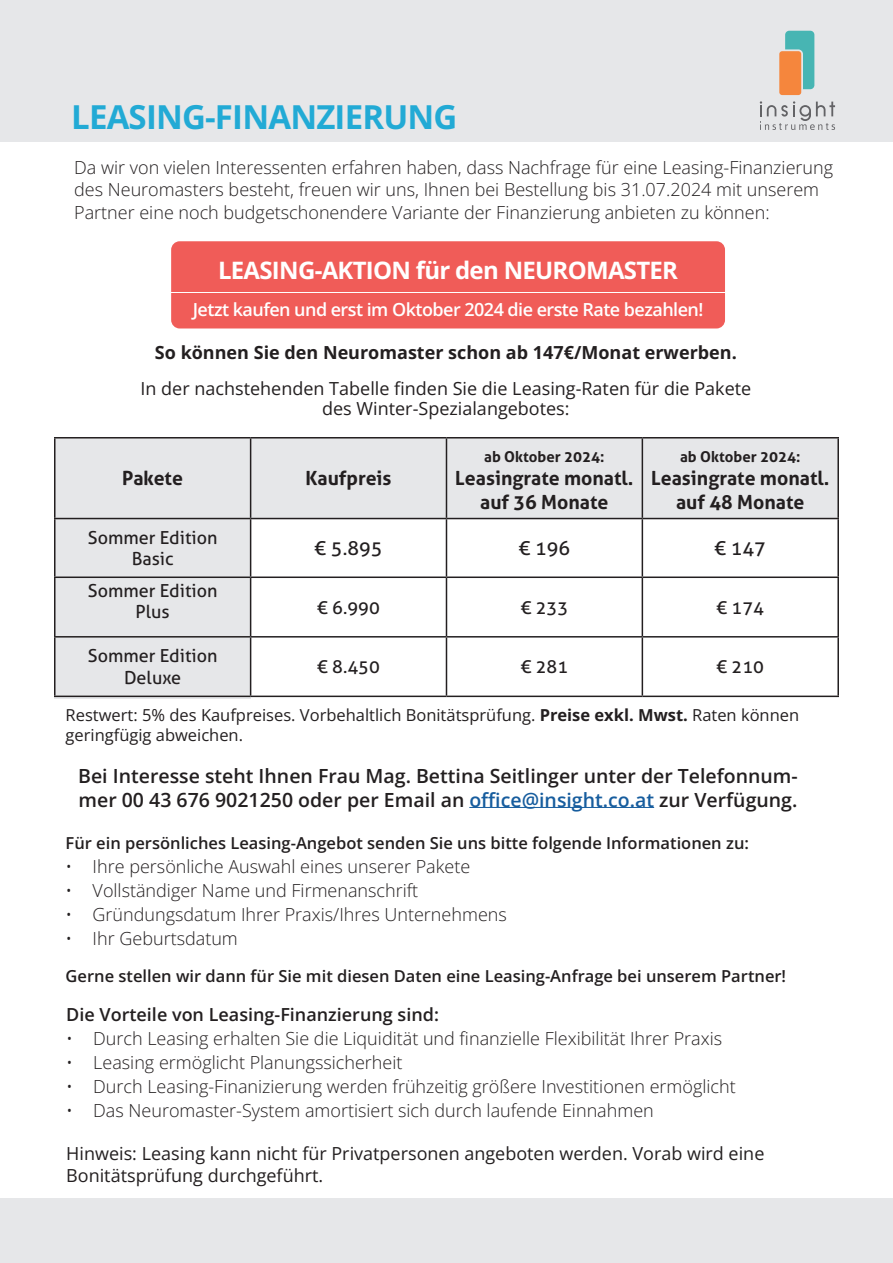
<style>
.page{position:relative;width:893px;height:1263px;background:#fff}
.page>*{position:absolute;margin:0;border:0;box-sizing:border-box;transform-origin:0 0}
.t1{font:700 33px "Open Sans";letter-spacing:-.025em;color:#22aad5}
.t2{font:700 24px "Open Sans";letter-spacing:-.03em;color:#fff}
._1_Fließtext_Aller{font:600 19.5px/23.4px "Open Sans";color:#231f20}
.t3{font:700 19.5px/23.4px "Aller";color:#231f20;text-align:center}
.t4{font:19.5px "Aller";color:#231f20}
._1_Fließtext_Aller-2{font:300 18px/22.5px "Open Sans";color:#231f20}
._1_Fließtext_Aller-3{font:18px/19.8px "Open Sans";color:#231f20;text-align:center}
.t5{font:18px "Aller";color:#231f20}
.t6{font:600 18px "Open Sans";letter-spacing:-.03em;color:#fff}
._1_Fließtext_Aller-4{font:700 18px "Open Sans";color:#231f20}
._1_Fließtext_Aller-5{font:600 18px "Open Sans";color:#231f20}
._1_Fließtext_Aller-6{font:600 16.5px "Open Sans";color:#231f20}
._1_Fließtext_Aller-7{font:16.5px/19.8px "Open Sans";color:#231f20}
.t7{font:700 15px "Aller";color:#231f20}
.s1{font-weight:700}
.s2{color:#175d9e}
</style>
<div class="page">
<div style="left:0;top:0;width:893px;height:142px;background:#e6e7e9"></div>
<div style="left:0;top:1198px;width:893px;height:65px;background:#e6e7e9"></div>
<svg style="left:760px;top:101px;width:75px;height:29px"></svg>
<div style="left:779px;top:51px;width:22px;height:44px;background:#f5863d;border-radius:3px"></div>
<svg style="left:785px;top:31px;width:29px;height:58px"></svg>
<div style="left:240px;top:437px;width:599px;height:82px;background:#e6e7e9"></div>
<div style="left:54px;top:438px;width:197px;height:260px;background:#e6e7e9"></div>
<hr style="left:54px;top:437px;width:197px;height:1px;background:#231f20">
<hr style="left:54px;top:438px;width:2px;height:80px;background:#231f20">
<hr style="left:251px;top:437px;width:195px;height:1px;background:#231f20">
<hr style="left:250px;top:438px;width:1px;height:80px;background:#231f20">
<hr style="left:446px;top:437px;width:196px;height:1px;background:#231f20">
<hr style="left:446px;top:438px;width:1px;height:80px;background:#231f20">
<hr style="left:642px;top:437px;width:197px;height:1px;background:#231f20">
<hr style="left:642px;top:438px;width:1px;height:80px;background:#231f20">
<hr style="left:837px;top:438px;width:2px;height:80px;background:#231f20">
<hr style="left:54px;top:518px;width:197px;height:1px;background:#231f20">
<hr style="left:54px;top:519px;width:2px;height:57px;background:#231f20">
<hr style="left:251px;top:518px;width:195px;height:1px;background:#231f20">
<hr style="left:250px;top:519px;width:1px;height:57px;background:#231f20">
<hr style="left:446px;top:518px;width:196px;height:1px;background:#231f20">
<hr style="left:446px;top:519px;width:1px;height:57px;background:#231f20">
<hr style="left:642px;top:518px;width:197px;height:1px;background:#231f20">
<hr style="left:642px;top:519px;width:1px;height:57px;background:#231f20">
<hr style="left:837px;top:519px;width:2px;height:57px;background:#231f20">
<hr style="left:54px;top:576px;width:197px;height:2px;background:#231f20">
<hr style="left:54px;top:578px;width:2px;height:58px;background:#231f20">
<hr style="left:251px;top:576px;width:195px;height:2px;background:#231f20">
<hr style="left:250px;top:578px;width:1px;height:58px;background:#231f20">
<hr style="left:446px;top:576px;width:196px;height:2px;background:#231f20">
<hr style="left:446px;top:578px;width:1px;height:58px;background:#231f20">
<hr style="left:642px;top:576px;width:197px;height:2px;background:#231f20">
<hr style="left:642px;top:578px;width:1px;height:58px;background:#231f20">
<hr style="left:837px;top:578px;width:2px;height:58px;background:#231f20">
<hr style="left:54px;top:636px;width:197px;height:1px;background:#231f20">
<hr style="left:54px;top:637px;width:2px;height:59px;background:#231f20">
<hr style="left:251px;top:636px;width:195px;height:1px;background:#231f20">
<hr style="left:250px;top:637px;width:1px;height:59px;background:#231f20">
<hr style="left:446px;top:636px;width:196px;height:1px;background:#231f20">
<hr style="left:446px;top:637px;width:1px;height:59px;background:#231f20">
<hr style="left:642px;top:636px;width:197px;height:1px;background:#231f20">
<hr style="left:642px;top:637px;width:1px;height:59px;background:#231f20">
<hr style="left:837px;top:637px;width:2px;height:59px;background:#231f20">
<hr style="left:54px;top:696px;width:197px;height:1px;background:#231f20">
<hr style="left:251px;top:696px;width:195px;height:1px;background:#231f20">
<hr style="left:446px;top:696px;width:196px;height:1px;background:#231f20">
<hr style="left:642px;top:696px;width:197px;height:1px;background:#231f20">
<hr style="left:469px;top:807px;width:185px;height:1px;background:#175d9e">
<div style="left:171px;top:241px;width:554px;height:87px;background:#f05c58;border-radius:9px"></div>
<hr style="left:150px;top:292px;width:613px;height:1px;background:#fff">
<p class="t1" style="left:71px;top:94px;width:388px">LEASING-FINANZIERUNG</p>
<p class="_1_Fließtext_Aller-2" style="left:74px;top:156px;width:760px">Da wir von vielen Interessenten erfahren haben, dass Nachfrage für eine Leasing-Finanzierung des Neuromasters besteht, freuen wir uns, Ihnen bei Bestellung bis 31.07.2024 mit unserem<br>Partner eine noch budgetschonendere Variante der Finanzierung anbieten zu können:</p>
<p class="t2" style="left:218px;top:254px;width:461px">LEASING-AKTION für den NEUROMASTER</p>
<p class="t6" style="left:193px;top:298px;width:512px">Jetzt kaufen und erst im Oktober 2024 die erste Rate bezahlen!</p>
<p class="_1_Fließtext_Aller-4" style="left:155px;top:341px;width:583px">So können Sie den Neuromaster schon ab 147€/Monat erwerben.</p>
<p class="_1_Fließtext_Aller-3" style="left:141px;top:379px;width:612px">In der nachstehenden Tabelle finden Sie die Leasing-Raten für die Pakete des Winter-Spezialangebotes:</p>
<p class="t3" style="left:122px;top:467px;width:62px">Pakete</p>
<p class="t3" style="left:305px;top:467px;width:88px">Kaufpreis</p>
<p class="t7" style="left:484px;top:447px;width:122px">ab Oktober 2024:</p>
<p class="t3" style="left:455px;top:467px;width:180px">Leasingrate monatl. auf 36 Monate</p>
<p class="t7" style="left:680px;top:447px;width:122px">ab Oktober 2024:</p>
<p class="t3" style="left:651px;top:467px;width:180px">Leasingrate monatl. auf 48 Monate</p>
<p class="t5" style="left:88px;top:526px;width:131px">Sommer Edition</p>
<p class="t5" style="left:132px;top:548px;width:43px">Basic</p>
<p class="t4" style="left:315px;top:536px;width:69px">€ 5.895</p>
<p class="t4" style="left:519px;top:536px;width:53px">€ 196</p>
<p class="t4" style="left:715px;top:536px;width:53px">€ 147</p>
<p class="t5" style="left:88px;top:579px;width:131px">Sommer Edition</p>
<p class="t5" style="left:136px;top:601px;width:36px">Plus</p>
<p class="t5" style="left:317px;top:596px;width:64px">€ 6.990</p>
<p class="t5" style="left:521px;top:596px;width:49px">€ 233</p>
<p class="t5" style="left:717px;top:596px;width:49px">€ 174</p>
<p class="t5" style="left:88px;top:645px;width:131px">Sommer Edition</p>
<p class="t5" style="left:124px;top:667px;width:59px">Deluxe</p>
<p class="t5" style="left:317px;top:656px;width:64px">€ 8.450</p>
<p class="t5" style="left:521px;top:656px;width:49px">€ 281</p>
<p class="t5" style="left:717px;top:656px;width:49px">€ 210</p>
<p class="_1_Fließtext_Aller-7" style="left:66px;top:705px;width:735px">Restwert: 5% des Kaufpreises. Vorbehaltlich Bonitätsprüfung. <span class="s1">Preise exkl. Mwst.</span> Raten können geringfügig abweichen.</p>
<p class="_1_Fließtext_Aller" style="left:78px;top:764px;width:721px">Bei Interesse steht Ihnen Frau Mag. Bettina Seitlinger unter der Telefonnum&shy;mer 00 43 676 9021250 oder per Email an <span class="s2">office@insight.co.at</span> zur Verfügung.</p>
<p class="_1_Fließtext_Aller-6" style="left:66px;top:832px;width:685px">Für ein persönliches Leasing-Angebot senden Sie uns bitte folgende Informationen zu:</p>
<p class="_1_Fließtext_Aller-2" style="left:66px;top:855px;width:406px">• Ihre persönliche Auswahl eines unserer Pakete</p>
<p class="_1_Fließtext_Aller-2" style="left:66px;top:879px;width:354px">• Vollständiger Name und Firmenanschrift</p>
<p class="_1_Fließtext_Aller-2" style="left:66px;top:903px;width:443px">• Gründungsdatum Ihrer Praxis/Ihres Unternehmens</p>
<p class="_1_Fließtext_Aller-2" style="left:66px;top:927px;width:174px">• Ihr Geburtsdatum</p>
<p class="_1_Fließtext_Aller-6" style="left:66px;top:965px;width:722px">Gerne stellen wir dann für Sie mit diesen Daten eine Leasing-Anfrage bei unserem Partner!</p>
<p class="_1_Fließtext_Aller-5" style="left:66px;top:1002px;width:374px">Die Vorteile von Leasing-Finanzierung sind:</p>
<p class="_1_Fließtext_Aller-2" style="left:66px;top:1026px;width:657px">• Durch Leasing erhalten Sie die Liquidität und finanzielle Flexibilität Ihrer Praxis</p>
<p class="_1_Fließtext_Aller-2" style="left:66px;top:1050px;width:338px">• Leasing ermöglicht Planungssicherheit</p>
<p class="_1_Fließtext_Aller-2" style="left:66px;top:1074px;width:671px">• Durch Leasing-Finanizierung werden frühzeitig größere Investitionen ermöglicht</p>
<p class="_1_Fließtext_Aller-2" style="left:66px;top:1098px;width:589px">• Das Neuromaster-System amortisiert sich durch laufende Einnahmen</p>
<p class="_1_Fließtext_Aller-3" style="left:66px;top:1143px;width:700px">Hinweis: Leasing kann nicht für Privatpersonen angeboten werden. Vorab wird eine</p>
<p class="_1_Fließtext_Aller-3" style="left:66px;top:1164px;width:259px">Bonitätsprüfung durchgeführt.</p>
</div>
